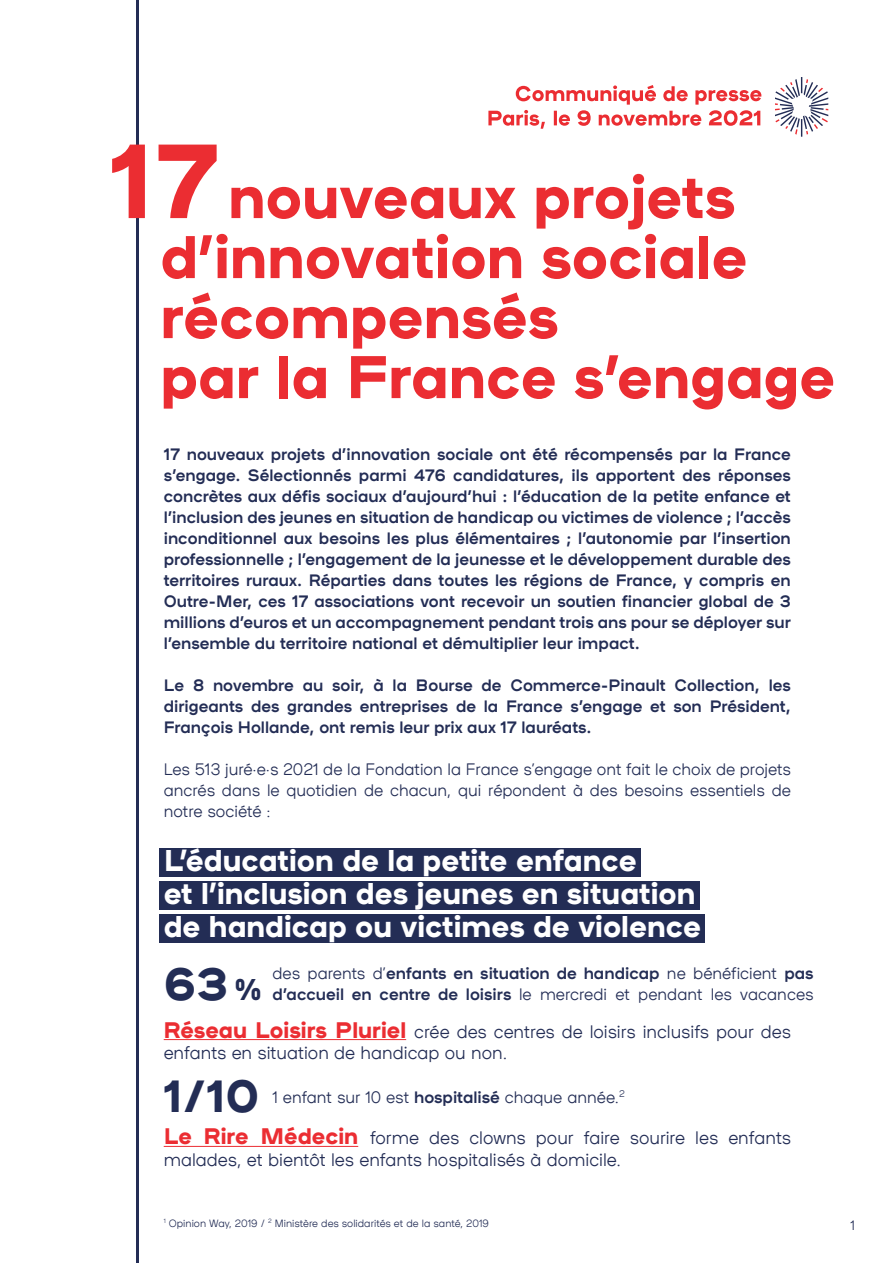
<style>
.page{position:relative;width:893px;height:1263px;background:#fff}
.page>*{position:absolute;margin:0;border:0;box-sizing:border-box;transform-origin:0 0}
.t1{font:60px/60px "Plaax 6 Ney 56 Heavy";color:#eb2d32}
.t2{font:45px "Plaax 6 Ney 56 Heavy";color:#232d55}
.t3{font:30px/33px "Plaax 6 Ney 56 Heavy";color:#fff}
.t4{font:18px/21.6px "Plaax 6 Ney 26 Light";color:#232d55}
.t5{font:16.5px/21px "Plaax 6 Ney 46 Bold";color:#232d55;text-align:justify}
.t6{font:16.5px/21px "Plaax 6 Ney 26 Light";color:#232d55;text-align:justify}
.t7{font:13.5px "Plaax 6 Ney 26 Light";color:#232d55}
.t8{font:10.5px "Plaax 6 Ney 26 Light";color:#232d55}
.s1{font-size:105px}
.s2{font-family:"Plaax 6 Ney 26 Light"}
.s3{font-family:"Plaax 6 Ney 56 Heavy";font-size:45px}
.s4{font-family:"Plaax 6 Ney 56 Heavy";font-size:30px}
.s5{font-family:"Plaax 6 Ney 46 Bold"}
.s6{font-family:"Plaax 6 Ney 56 Heavy";font-size:22.5px;color:#eb2d32}
</style>
<div class="page">
<hr style="left:136px;top:0;width:3px;height:1263px;background:#232d55">
<div style="left:159px;top:848px;width:482px;height:28px;background:#232d55"></div>
<div style="left:159px;top:881px;width:541px;height:28px;background:#232d55"></div>
<div style="left:159px;top:914px;width:546px;height:28px;background:#232d55"></div>
<hr style="left:164px;top:1039px;width:242px;height:1px;background:#eb2d32">
<hr style="left:164px;top:1146px;width:194px;height:1px;background:#eb2d32">
<svg style="left:488px;top:85px;width:273px;height:44px"></svg>
<svg style="left:775px;top:77px;width:53px;height:60px"></svg>
<h1 class="t1" style="left:160px;top:162px;width:676px;text-indent:-50px"><span class="s1">17</span>nouveaux projets d’innovation sociale récompensés<br>par la France s’engage</h1>
<p class="t5" style="left:164px;top:443px;width:629px">17 nouveaux projets d’innovation sociale ont été récompensés par la France s’engage. Sélectionnés parmi 476 candidatures, ils apportent des réponses concrètes aux défis sociaux d’aujourd’hui : l’éducation de la petite enfance et l’inclusion des jeunes en situation de handicap ou victimes de violence ; l’accès inconditionnel aux besoins les plus élémentaires ; l’autonomie par l’insertion professionnelle ; l’engagement de la jeunesse et le développement durable des territoires ruraux. Réparties dans toutes les régions de France, y compris en Outre-Mer, ces 17 associations vont recevoir un soutien financier global de 3 millions d’euros et un accompagnement pendant trois ans pour se déployer sur l’ensemble du territoire national et démultiplier leur impact.</p>
<p class="t5" style="left:164px;top:674px;width:629px">Le 8 novembre au soir, à la Bourse de Commerce-Pinault Collection, les dirigeants des grandes entreprises de la France s’engage et son Président, François Hollande, ont remis leur prix aux 17 lauréats.</p>
<p class="t6" style="left:164px;top:758px;width:629px">Les 513 juré·e·s 2021 de la Fondation la France s’engage ont fait le choix de projets ancrés dans le quotidien de chacun, qui répondent à des besoins essentiels de notre société :</p>
<h3 class="t3" style="left:164px;top:841px;width:539px">L’éducation de la petite enfance<br>et l’inclusion des jeunes en situation de handicap ou victimes de violence</h3>
<p class="t5" style="left:273px;top:962px;width:543px"><span class="s2">des parents d’</span>enfants en situation de handicap <span class="s2">ne bénéficient</span> pas</p>
<p class="t6" style="left:164px;top:983px;width:651px"><span class="s3">63</span> <span class="s4">%</span> <span class="s5">d’accueil en centre de loisirs</span> le mercredi et pendant les vacances</p>
<p class="t4" style="left:164px;top:1020px;width:629px"><span class="s6">Réseau Loisirs Pluriel</span> crée des centres de loisirs inclusifs pour des enfants en situation de handicap ou non.</p>
<h2 class="t2" style="left:164px;top:1060px;width:97px">1/10</h2>
<p class="t6" style="left:272px;top:1086px;width:354px">1 enfant sur 10 est <span class="s5">hospitalisé</span> chaque année.<sup>2</sup></p>
<p class="t4" style="left:164px;top:1127px;width:629px"><span class="s6">Le Rire Médecin</span> forme des clowns pour faire sourire les enfants malades, et bientôt les enfants hospitalisés à domicile.</p>
<p class="t8" style="left:164px;top:1216px;width:327px"><sup>1</sup> Opinion Way, 2019 / <sup>2</sup> Ministère des solidarités et de la santé, 2019</p>
<p class="t7" style="left:850px;top:1217px;width:6px">1</p>
</div>
